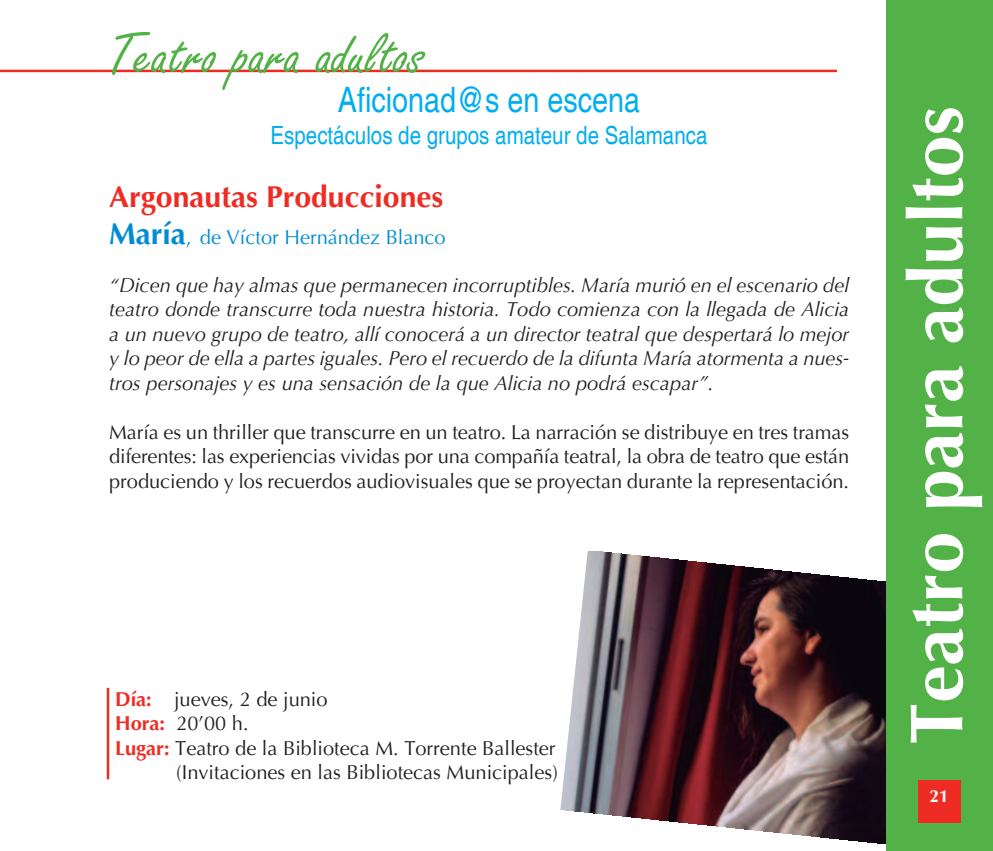
<style>
.page{position:relative;width:993px;height:851px;background:#fff}
.page>*{position:absolute;margin:0;border:0;box-sizing:border-box;transform-origin:0 0}
.t1{font:700 75px "Optima";color:#fff}
.t2{font:62.5px "Freestyle Script";color:#53b247}
.t3{font:condensed 35px "Helvetica";color:#00aeef}
.t4{font:700 30px "Optima";color:#ee2c23}
.t5{font:condensed 25px "Helvetica";color:#00aeef}
.t6{font:italic 20px/24.5px "Optima";color:#231f20;text-align:justify}
.t7{font:20px/24.5px "Optima";color:#231f20;text-align:justify}
.t8{font:20px "Optima";color:#008cd2}
.t9{font:700 17.5px "Optima";color:#fff}
.s1{font-weight:700;font-size:30px}
.s2{font-weight:700;color:#ee2c23}
</style>
<div class="page">
<hr style="left:0;top:70px;width:836px;height:2px;background:#ee2c23">
<img style="left:560px;top:551px;width:326px;height:292px">
<div style="left:886px;top:0;width:106px;height:850px;background:#53b247"></div>
<div style="left:917px;top:780px;width:43px;height:42px;background:#ee2c23"></div>
<hr style="left:107px;top:687px;width:2px;height:92px;background:#ee2c23">
<h2 class="t2" style="left:107px;top:21px;width:319px">Teatro para adultos</h2>
<h3 class="t3" style="left:338px;top:78px;width:303px">Aficionad@s en escena</h3>
<p class="t5" style="left:270px;top:120px;width:438px">Espectáculos de grupos amateur de Salamanca</p>
<h3 class="t4" style="left:109px;top:179px;width:335px">Argonautas Producciones</h3>
<p class="t8" style="left:109px;top:226px;width:338px"><span class="s1">María</span>, de Víctor Hernández Blanco</p>
<p class="t6" style="left:109px;top:273px;width:741px">“Dicen que hay almas que permanecen incorruptibles. María murió en el escenario del teatro donde transcurre toda nuestra historia. Todo comienza con la llegada de Alicia a un nuevo grupo de teatro, allí conocerá a un director teatral que despertará lo mejor y lo peor de ella a partes iguales. Pero el recuerdo de la difunta María atormenta a nues&shy;tros personajes y es una sensación de la que Alicia no podrá escapar”.</p>
<p class="t7" style="left:109px;top:420px;width:741px">María es un thriller que transcurre en un teatro. La narración se distribuye en tres tramas diferentes: las experiencias vividas por una compañía teatral, la obra de teatro que están produciendo y los recuerdos audiovisuales que se proyectan durante la representación.</p>
<p class="t7" style="left:115px;top:686px;width:214px"><span class="s2">Día:</span> jueves, 2 de junio</p>
<p class="t7" style="left:115px;top:711px;width:135px"><span class="s2">Hora:</span> 20’00 h.</p>
<p class="t7" style="left:115px;top:735px;width:442px"><span class="s2">Lugar:</span> Teatro de la Biblioteca M. Torrente Ballester</p>
<p class="t7" style="left:176px;top:760px;width:383px">(Invitaciones en las Bibliotecas Municipales)</p>
<h1 class="t1" style="left:892px;top:744px;width:639px;rotate:-90deg">Teatro para adultos</h1>
<p class="t9" style="left:929px;top:786px;width:21px">21</p>
</div>
